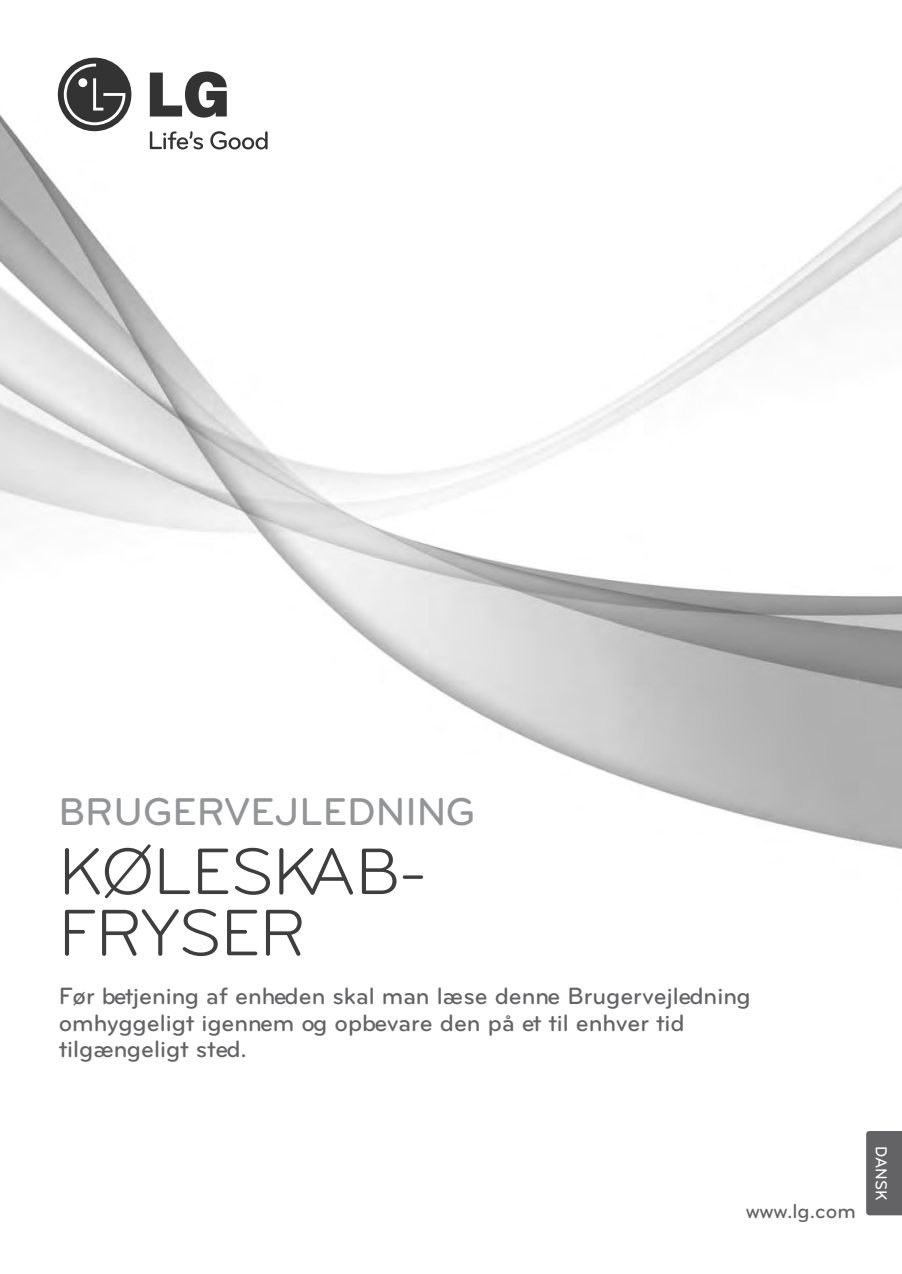
<style>
.page{position:relative;width:902px;height:1274px;background:#fff}
.page>*{position:absolute;margin:0;border:0;box-sizing:border-box;transform-origin:0 0}
.t1{font:68.25px/61.2px "Bryant LG";letter-spacing:-.015em;color:#3e3e3f}
.t2{font:500 40.25px "Bryant LG";color:#939598}
.t3{font:500 24.5px/26.2px "Bryant LG";color:#636366}
.t4{font:500 21px "Bryant LG";color:#636366}
.t5{font:500 16.62px "Bryant LG";color:#fff;scale:.95 1}
</style>
<div class="page">
<img style="left:0;top:57px;width:901px;height:792px">
<svg style="left:150px;top:131px;width:53px;height:18px"></svg>
<svg style="left:210px;top:131px;width:57px;height:18px"></svg>
<svg style="left:150px;top:71px;width:77px;height:47px"></svg>
<div style="left:58px;top:58px;width:73px;height:73px;background:#333;border-radius:50%"></div>
<svg style="left:64px;top:64px;width:61px;height:61px"></svg>
<div style="left:866px;top:1131px;width:35px;height:84px;background:#636366"></div>
<h2 class="t2" style="left:58px;top:797px;width:418px">BRUGERVEJLEDNING</h2>
<h1 class="t1" style="left:58px;top:847px;width:371px">KØLESKAB-<br>FRYSER</h1>
<p class="t3" style="left:59px;top:985px;width:693px">Før betjening af enheden skal man læse denne Brugervejledning omhyggeligt igennem og opbevare den på et til enhver tid tilgængeligt sted.</p>
<p class="t4" style="left:745px;top:1203px;width:111px">www.lg.com</p>
<p class="t5" style="left:886px;top:1146px;width:59px;rotate:90deg">DANSK</p>
</div>
